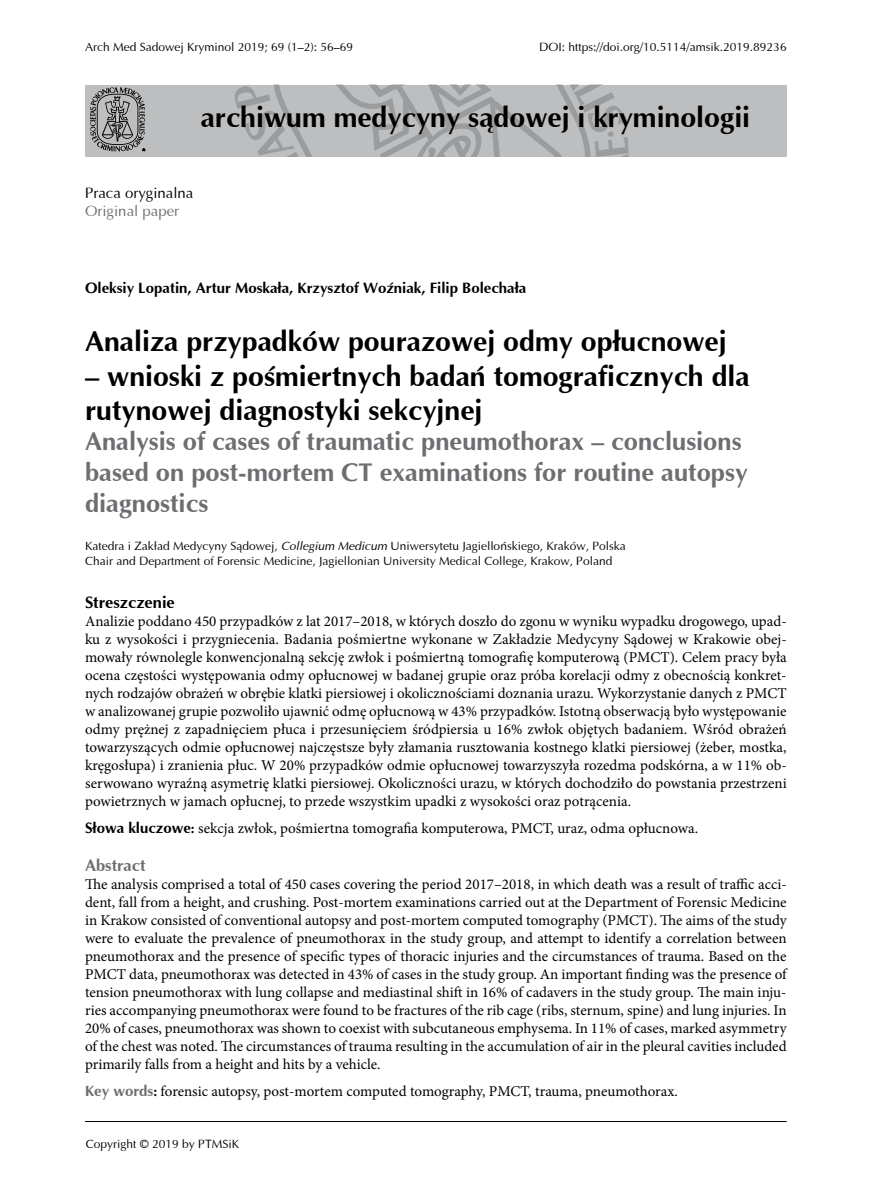
<style>
.page{position:relative;width:893px;height:1191px;background:#fff}
.page>*{position:absolute;margin:0;border:0;box-sizing:border-box;transform-origin:0 0}
.t1{font:700 28.5px/34.2px "Ottawa";color:#000}
.t2{font:700 25.5px/30.6px "Ottawa";color:#6d6e71}
.t3{font:700 16.5px "Ottawa";color:#000}
.t4{font:700 16.5px "Ottawa";color:#6d6e71}
.t5{font:15px/18px "Minion Pro";color:#000;text-align:justify}
.t6{font:700 15px "Ottawa";color:#000}
.t7{font:15px "Ottawa";color:#000}
.t8{font:15px "Ottawa";color:#6d6e71}
.t9{font:12px/14.4px "Ottawa";color:#000}
.s1{font-style:italic}
.s2{font-family:"Ottawa";font-weight:700}
.s3{font-weight:700}
.s4{font-family:"Ottawa";font-weight:700;color:#6d6e71}
</style>
<div class="page">
<div style="left:85px;top:85px;width:702px;height:71px;background:#bcbec0"></div>
<svg style="left:234px;top:85px;width:395px;height:71px"></svg>
<svg style="left:90px;top:87px;width:55px;height:64px"></svg>
<hr style="left:85px;top:1121px;width:702px;height:1px;background:#000">
<p class="t9" style="left:85px;top:40px;width:270px">Arch Med Sadowej Kryminol 2019; 69 (1–2): 56–69</p>
<p class="t9" style="left:539px;top:40px;width:249px">DOI: https://doi.org/10.5114/amsik.2019.89236</p>
<h1 class="t1" style="left:201px;top:99px;width:551px">archiwum medycyny sądowej i kryminologii</h1>
<p class="t7" style="left:85px;top:183px;width:110px">Praca oryginalna</p>
<p class="t8" style="left:85px;top:202px;width:96px">Original paper</p>
<p class="t6" style="left:85px;top:279px;width:443px">Oleksiy Lopatin, Artur Moskała, Krzysztof Woźniak, Filip Bolechała</p>
<h1 class="t1" style="left:85px;top:324px;width:643px">Analiza przypadków pourazowej odmy opłucnowej</h1>
<h1 class="t1" style="left:85px;top:358px;width:666px">– wnioski z pośmiertnych badań tomograficznych dla rutynowej diagnostyki sekcyjnej</h1>
<h2 class="t2" style="left:85px;top:426px;width:664px">Analysis of cases of traumatic pneumothorax – conclusions based on post-mortem CT examinations for routine autopsy diagnostics</h2>
<p class="t9" style="left:85px;top:539px;width:542px">Katedra i Zakład Medycyny Sądowej, <span class="s1">Collegium Medicum</span> Uniwersytetu Jagiellońskiego, Kraków, Polska<br>Chair and Department of Forensic Medicine, Jagiellonian University Medical College, Krakow, Poland</p>
<p class="t3" style="left:85px;top:592px;width:91px">Streszczenie</p>
<p class="t5" style="left:85px;top:612px;width:703px">Analizie poddano 450 przypadków z lat 2017–2018, w których doszło do zgonu w wyniku wypadku drogowego, upad&shy;ku z wysokości i przygniecenia. Badania pośmiertne wykonane w Zakładzie Medycyny Sądowej w Krakowie obej&shy;mowały równolegle konwencjonalną sekcję zwłok i pośmiertną tomografię komputerową (PMCT). Celem pracy była ocena częstości występowania odmy opłucnowej w badanej grupie oraz próba korelacji odmy z obecnością konkret&shy;nych rodzajów obrażeń w obrębie klatki piersiowej i okolicznościami doznania urazu. Wykorzystanie danych z PMCT w analizowanej grupie pozwoliło ujawnić odmę opłucnową w 43% przypadków. Istotną obserwacją było występowanie odmy prężnej z zapadnięciem płuca i przesunięciem śródpiersia u 16% zwłok objętych badaniem. Wśród obrażeń towarzyszących odmie opłucnowej najczęstsze były złamania rusztowania kostnego klatki piersiowej (żeber, mostka, kręgosłupa) i zranienia płuc. W 20% przypadków odmie opłucnowej towarzyszyła rozedma podskórna, a w 11% ob&shy;serwowano wyraźną asymetrię klatki piersiowej. Okoliczności urazu, w których dochodziło do powstania przestrzeni powietrznych w jamach opłucnej, to przede wszystkim upadki z wysokości oraz potrącenia.</p>
<p class="t5" style="left:85px;top:819px;width:615px"><span class="s2">Słowa kluczowe</span><span class="s3">:</span> sekcja zwłok, pośmiertna tomografia komputerowa, PMCT, uraz, odma opłucnowa.</p>
<p class="t4" style="left:85px;top:855px;width:62px">Abstract</p>
<p class="t5" style="left:85px;top:875px;width:703px">The analysis comprised a total of 450 cases covering the period 2017–2018, in which death was a result of traffic acci&shy;dent, fall from a height, and crushing. Post-mortem examinations carried out at the Department of Forensic Medicine in Krakow consisted of conventional autopsy and post-mortem computed tomography (PMCT). The aims of the study were to evaluate the prevalence of pneumothorax in the study group, and attempt to identify a correlation between pneumothorax and the presence of specific types of thoracic injuries and the circumstances of trauma. Based on the PMCT data, pneumothorax was detected in 43% of cases in the study group. An important finding was the presence of tension pneumothorax with lung collapse and mediastinal shift in 16% of cadavers in the study group. The main inju&shy;ries accompanying pneumothorax were found to be fractures of the rib cage (ribs, sternum, spine) and lung injuries. In 20% of cases, pneumothorax was shown to coexist with subcutaneous emphysema. In 11% of cases, marked asymmetry of the chest was noted. The circumstances of trauma resulting in the accumulation of air in the pleural cavities included primarily falls from a height and hits by a vehicle.</p>
<p class="t5" style="left:85px;top:1082px;width:594px"><span class="s4">Key words</span><span class="s3">:</span> forensic autopsy, post-mortem computed tomography, PMCT, trauma, pneumothorax.</p>
<p class="t9" style="left:86px;top:1136px;width:155px">Copyright © 2019 by PTMSiK</p>
</div>
